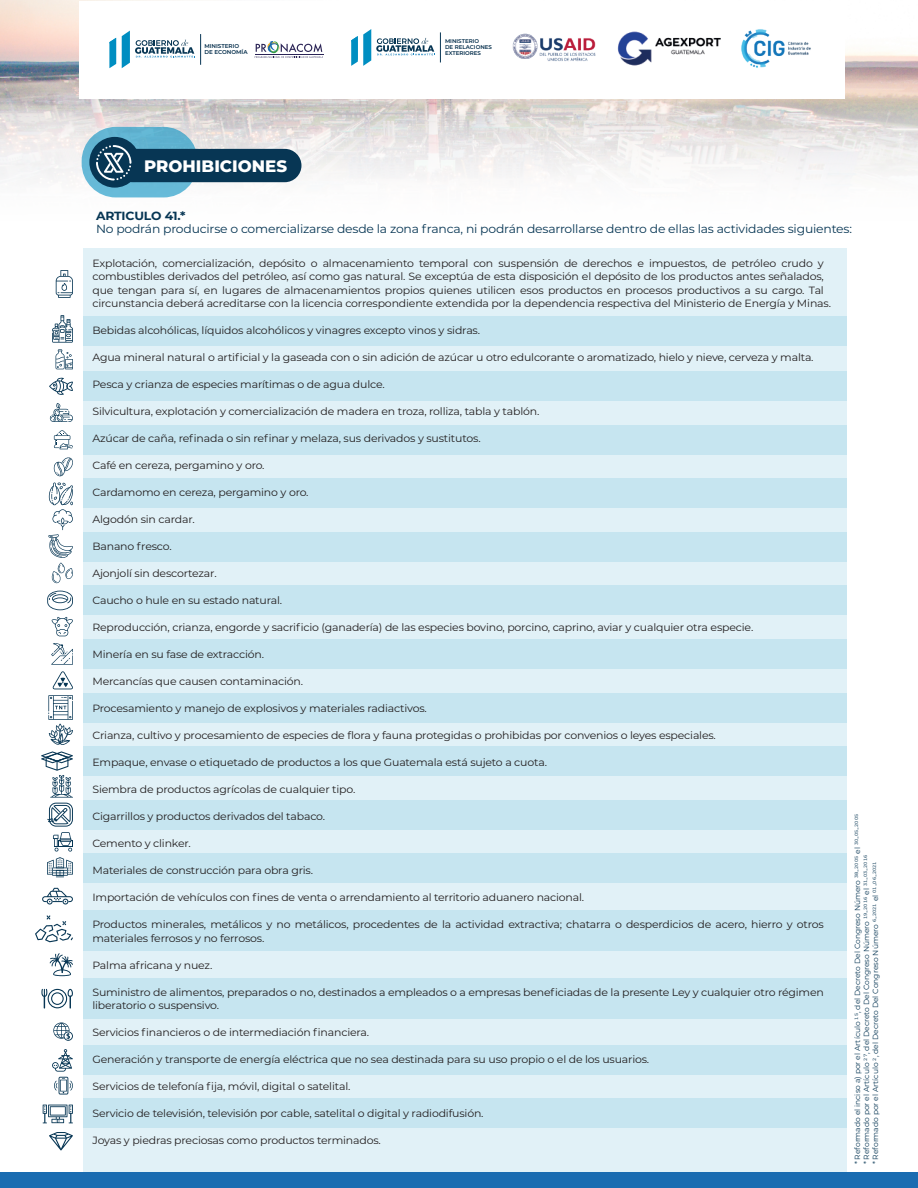
<style>
.page{position:relative;width:918px;height:1188px;background:#fff}
.page>*{position:absolute;margin:0;border:0;box-sizing:border-box;transform-origin:0 0}
.t1{font:800 16.65px "Montserrat";color:#fff}
.t2{font:11.85px "Montserrat";letter-spacing:-.015em;color:#073654;scale:1.04 1}
.t3{font:700 11.85px "Montserrat";letter-spacing:-.015em;color:#073654;scale:1.04 1}
.t4{font:10.5px/13.5px "Montserrat";letter-spacing:-.015em;color:#231f20;scale:1.04 1}
.t5{font:7.5px/9px "Montserrat";color:#073654}
.t6{font:600 5.7px/6px "Montserrat";color:#002b49}
.t7{font:600 5.55px/5.8px "Montserrat";color:#002b49}
</style>
<div class="page">
<div style="left:83px;top:249px;width:763px;height:932px;background:#e1f1f7"></div>
<div style="left:83px;top:317px;width:763px;height:29px;background:#c6e5f0"></div>
<div style="left:83px;top:372px;width:763px;height:29px;background:#c6e5f0"></div>
<div style="left:83px;top:425px;width:763px;height:29px;background:#c6e5f0"></div>
<div style="left:83px;top:479px;width:763px;height:29px;background:#c6e5f0"></div>
<div style="left:83px;top:532px;width:763px;height:30px;background:#c6e5f0"></div>
<div style="left:83px;top:586px;width:763px;height:29px;background:#c6e5f0"></div>
<div style="left:83px;top:639px;width:763px;height:30px;background:#c6e5f0"></div>
<div style="left:83px;top:693px;width:763px;height:29px;background:#c6e5f0"></div>
<div style="left:83px;top:746px;width:763px;height:30px;background:#c6e5f0"></div>
<div style="left:83px;top:800px;width:763px;height:29px;background:#c6e5f0"></div>
<div style="left:83px;top:854px;width:763px;height:29px;background:#c6e5f0"></div>
<div style="left:83px;top:1045px;width:763px;height:29px;background:#c6e5f0"></div>
<div style="left:83px;top:1099px;width:763px;height:29px;background:#c6e5f0"></div>
<div style="left:83px;top:911px;width:763px;height:40px;background:#c6e5f0"></div>
<div style="left:83px;top:979px;width:763px;height:40px;background:#c6e5f0"></div>
<svg style="left:0;top:31px;width:918px;height:171px"></svg>
<div style="left:0;top:1172px;width:918px;height:16px;background:#1a6cb1"></div>
<div style="left:80px;top:1px;width:765px;height:97px;background:#fff"></div>
<hr style="left:200px;top:34px;width:1px;height:31px;background:#093655">
<svg style="left:109px;top:38px;width:7px;height:30px"></svg>
<svg style="left:122px;top:31px;width:73px;height:37px"></svg>
<svg style="left:255px;top:41px;width:68px;height:17px"></svg>
<hr style="left:440px;top:32px;width:1px;height:30px;background:#093655">
<svg style="left:351px;top:29px;width:84px;height:37px"></svg>
<img style="left:617px;top:31px;width:104px;height:35px">
<img style="left:741px;top:29px;width:70px;height:39px">
<img style="left:512px;top:33px;width:84px;height:28px">
<svg style="left:52px;top:315px;width:21px;height:28px"></svg>
<div style="left:82px;top:127px;width:116px;height:70px;background:#64b6d4;border-radius:34px"></div>
<div style="left:116px;top:149px;width:185px;height:33px;background:#073654;border-radius:17px"></div>
<div style="left:89px;top:137px;width:51px;height:51px;background:#073654;border-radius:50%"></div>
<svg style="left:96px;top:145px;width:35px;height:36px"></svg>
<svg style="left:56px;top:270px;width:17px;height:28px"></svg>
<svg style="left:56px;top:349px;width:17px;height:20px"></svg>
<svg style="left:49px;top:377px;width:24px;height:18px"></svg>
<svg style="left:50px;top:403px;width:23px;height:19px"></svg>
<svg style="left:54px;top:430px;width:19px;height:19px"></svg>
<svg style="left:54px;top:457px;width:19px;height:19px"></svg>
<svg style="left:48px;top:482px;width:25px;height:101px"></svg>
<svg style="left:47px;top:591px;width:26px;height:19px"></svg>
<svg style="left:51px;top:617px;width:22px;height:48px"></svg>
<svg style="left:42px;top:888px;width:31px;height:17px"></svg>
<svg style="left:48px;top:695px;width:25px;height:50px"></svg>
<svg style="left:53px;top:1022px;width:20px;height:19px"></svg>
<svg style="left:52px;top:1049px;width:21px;height:46px"></svg>
<svg style="left:43px;top:1105px;width:30px;height:18px"></svg>
<svg style="left:49px;top:1132px;width:24px;height:18px"></svg>
<svg style="left:53px;top:671px;width:20px;height:18px"></svg>
<svg style="left:41px;top:751px;width:32px;height:127px"></svg>
<svg style="left:50px;top:953px;width:23px;height:23px"></svg>
<svg style="left:35px;top:915px;width:38px;height:27px"></svg>
<svg style="left:41px;top:989px;width:32px;height:20px"></svg>
<p class="t6" style="left:204px;top:43px;width:45px">MINISTERIO<br>DE ECONOMÍA</p>
<p class="t7" style="left:445px;top:38px;width:48px">MINISTERIO<br>DE RELACIONES<br>EXTERIORES</p>
<h1 class="t1" style="left:144px;top:154px;width:144px">PROHIBICIONES</h1>
<p class="t3" style="left:96px;top:207px;width:88px">ARTICULO 41.*</p>
<p class="t2" style="left:96px;top:220px;width:728px">No podrán producirse o comercializarse desde la zona franca, ni podrán desarrollarse dentro de ellas las actividades siguientes:</p>
<p class="t4" style="left:92px;top:256px;width:712px">Explotación, comercialización, depósito o almacenamiento temporal con suspensión de derechos e impuestos, de petróleo crudo y combustibles derivados del petróleo, así como gas natural. Se exceptúa de esta disposición el depósito de los productos antes señalados, que tengan para sí, en lugares de almacenamientos propios quienes utilicen esos productos en procesos productivos a su cargo. Tal circunstancia deberá acreditarse con la licencia correspondiente extendida por la dependencia respectiva del Ministerio de Energía y Minas.</p>
<p class="t4" style="left:92px;top:324px;width:374px">Bebidas alcohólicas, líquidos alcohólicos y vinagres excepto vinos y sidras.</p>
<p class="t4" style="left:92px;top:351px;width:695px">Agua mineral natural o artificial y la gaseada con o sin adición de azúcar u otro edulcorante o aromatizado, hielo y nieve, cerveza y malta.</p>
<p class="t4" style="left:92px;top:378px;width:283px">Pesca y crianza de especies marítimas o de agua dulce.</p>
<p class="t4" style="left:92px;top:405px;width:431px">Silvicultura, explotación y comercialización de madera en troza, rolliza, tabla y tablón.</p>
<p class="t4" style="left:92px;top:432px;width:375px">Azúcar de caña, refinada o sin refinar y melaza, sus derivados y sustitutos.</p>
<p class="t4" style="left:92px;top:459px;width:167px">Café en cereza, pergamino y oro.</p>
<p class="t4" style="left:92px;top:486px;width:209px">Cardamomo en cereza, pergamino y oro.</p>
<p class="t4" style="left:92px;top:513px;width:100px">Algodón sin cardar.</p>
<p class="t4" style="left:92px;top:540px;width:78px">Banano fresco.</p>
<p class="t4" style="left:92px;top:567px;width:121px">Ajonjolí sin descortezar.</p>
<p class="t4" style="left:92px;top:594px;width:184px">Caucho o hule en su estado natural.</p>
<p class="t4" style="left:92px;top:621px;width:637px">Reproducción, crianza, engorde y sacrificio (ganadería) de las especies bovino, porcino, caprino, aviar y cualquier otra especie.</p>
<p class="t4" style="left:92px;top:648px;width:167px">Minería en su fase de extracción.</p>
<p class="t4" style="left:92px;top:675px;width:204px">Mercancías que causen contaminación.</p>
<p class="t4" style="left:92px;top:702px;width:323px">Procesamiento y manejo de explosivos y materiales radiactivos.</p>
<p class="t4" style="left:92px;top:729px;width:601px">Crianza, cultivo y procesamiento de especies de flora y fauna protegidas o prohibidas por convenios o leyes especiales.</p>
<p class="t4" style="left:92px;top:756px;width:439px">Empaque, envase o etiquetado de productos a los que Guatemala está sujeto a cuota.</p>
<p class="t4" style="left:92px;top:783px;width:254px">Siembra de productos agrícolas de cualquier tipo.</p>
<p class="t4" style="left:92px;top:810px;width:225px">Cigarrillos y productos derivados del tabaco.</p>
<p class="t4" style="left:92px;top:837px;width:96px">Cemento y clinker.</p>
<p class="t4" style="left:92px;top:864px;width:214px">Materiales de construcción para obra gris.</p>
<p class="t4" style="left:92px;top:891px;width:474px">Importación de vehículos con fines de venta o arrendamiento al territorio aduanero nacional.</p>
<p class="t4" style="left:92px;top:918px;width:705px">Productos minerales, metálicos y no metálicos, procedentes de la actividad extractiva; chatarra o desperdicios de acero, hierro y otros materiales ferrosos y no ferrosos.</p>
<p class="t4" style="left:92px;top:958px;width:117px">Palma africana y nuez.</p>
<p class="t4" style="left:92px;top:985px;width:705px">Suministro de alimentos, preparados o no, destinados a empleados o a empresas beneficiadas de la presente Ley y cualquier otro régimen liberatorio o suspensivo.</p>
<p class="t4" style="left:92px;top:1026px;width:268px">Servicios financieros o de intermediación financiera.</p>
<p class="t4" style="left:92px;top:1053px;width:537px">Generación y transporte de energía eléctrica que no sea destinada para su uso propio o el de los usuarios.</p>
<p class="t4" style="left:92px;top:1080px;width:250px">Servicios de telefonía fija, móvil, digital o satelital.</p>
<p class="t4" style="left:92px;top:1107px;width:378px">Servicio de televisión, televisión por cable, satelital o digital y radiodifusión.</p>
<p class="t4" style="left:92px;top:1134px;width:279px">Joyas y piedras preciosas como productos terminados.</p>
<p class="t5" style="left:853px;top:1164px;width:352px;rotate:-90deg">* Reformado el inciso a) por el Artículo 15, del Decreto Del Congreso Número 38-2005 el 30-05-2005 * Reformado por el Artículo 27, del Decreto Del Congreso Número 19-2016 el 31-03-2016<br>* Reformado por el Artículo 2, del Decreto Del Congreso Número 6-2021 el 01-06-2021</p>
</div>
